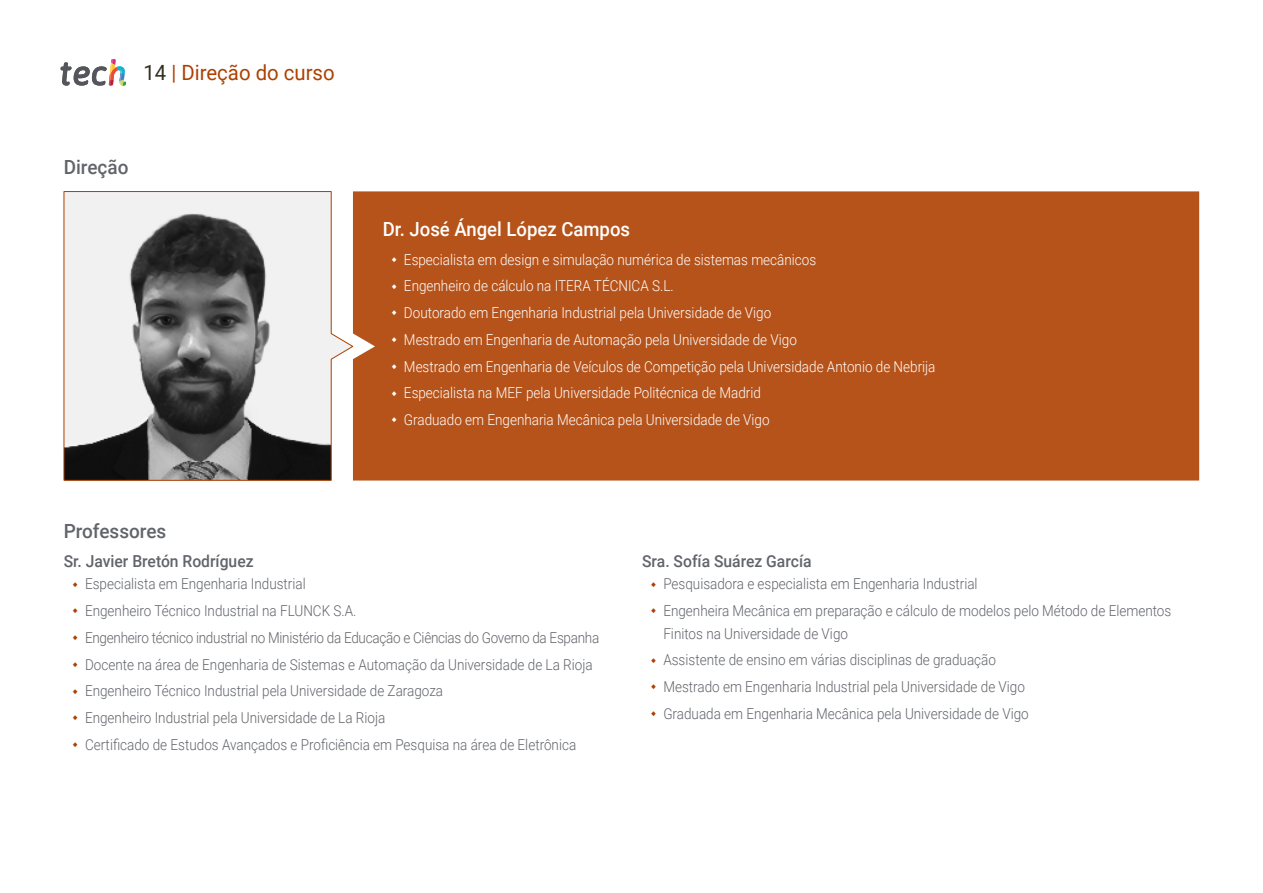
<style>
.page{position:relative;width:1263px;height:893px;background:#fff}
.page>*{position:absolute;margin:0;border:0;box-sizing:border-box;transform-origin:0 0}
.t1{font:21px "Roboto";color:#ae4000}
.t2{font:500 19.5px "Roboto";color:#fff;scale:.95 1}
.t3{font:500 19.5px "Roboto";color:#61646a}
.t4{font:500 16.5px "Roboto";color:#61646a;scale:.95 1}
.t5{font:300 15px/26.7px "Roboto";color:#61646a;scale:.9 1}
.t6{font:300 15px/26.7px "Roboto";color:#fff;scale:.9 1}
.s1{color:#312e20}
</style>
<div class="page">
<div style="left:353px;top:191px;width:846px;height:290px;background:#b6531a"></div>
<svg style="left:64px;top:191px;width:289px;height:290px"></svg>
<hr style="left:1262px;top:0;width:1px;height:893px;background:#d6d7d6">
<svg style="left:61px;top:59px;width:65px;height:27px"></svg>
<svg style="left:392px;top:257px;width:5px;height:5px"></svg>
<svg style="left:392px;top:284px;width:5px;height:5px"></svg>
<svg style="left:392px;top:310px;width:5px;height:5px"></svg>
<svg style="left:392px;top:337px;width:5px;height:5px"></svg>
<svg style="left:392px;top:364px;width:5px;height:5px"></svg>
<svg style="left:392px;top:391px;width:5px;height:5px"></svg>
<svg style="left:392px;top:417px;width:5px;height:5px"></svg>
<h1 class="t1" style="left:144px;top:57px;width:193px"><span class="s1">14</span> | Direção do curso</h1>
<h2 class="t3" style="left:64px;top:154px;width:66px">Direção</h2>
<h2 class="t3" style="left:64px;top:517px;width:104px">Professores</h2>
<h2 class="t2" style="left:383px;top:215px;width:262px">Dr. José Ángel López Campos</h2>
<p class="t6" style="left:404px;top:245px;width:592px">Especialista em design e simulação numérica de sistemas mecânicos<br>Engenheiro de cálculo na ITERA TÉCNICA S.L.<br>Doutorado em Engenharia Industrial pela Universidade de Vigo<br>Mestrado em Engenharia de Automação pela Universidade de Vigo<br>Mestrado em Engenharia de Veículos de Competição pela Universidade Antonio de Nebrija Especialista na MEF pela Universidade Politécnica de Madrid<br>Graduado em Engenharia Mecânica pela Universidade de Vigo</p>
<p class="t4" style="left:64px;top:550px;width:201px">Sr. Javier Bretón Rodríguez</p>
<p class="t5" style="left:85px;top:570px;width:573px">Especialista em Engenharia Industrial<br>Engenheiro Técnico Industrial na FLUNCK S.A.<br>Engenheiro técnico industrial no Ministério da Educação e Ciências do Governo da Espanha Docente na área de Engenharia de Sistemas e Automação da Universidade de La Rioja Engenheiro Técnico Industrial pela Universidade de Zaragoza<br>Engenheiro Industrial pela Universidade de La Rioja<br>Certificado de Estudos Avançados e Proficiência em Pesquisa na área de Eletrônica</p>
<p class="t4" style="left:642px;top:550px;width:180px">Sra. Sofía Suárez García</p>
<p class="t5" style="left:663px;top:570px;width:566px">Pesquisadora e especialista em Engenharia Industrial<br>Engenheira Mecânica em preparação e cálculo de modelos pelo Método de Elementos</p>
<p class="t5" style="left:663px;top:619px;width:407px">Finitos na Universidade de Vigo<br>Assistente de ensino em várias disciplinas de graduação Mestrado em Engenharia Industrial pela Universidade de Vigo Graduada em Engenharia Mecânica pela Universidade de Vigo</p>
</div>
